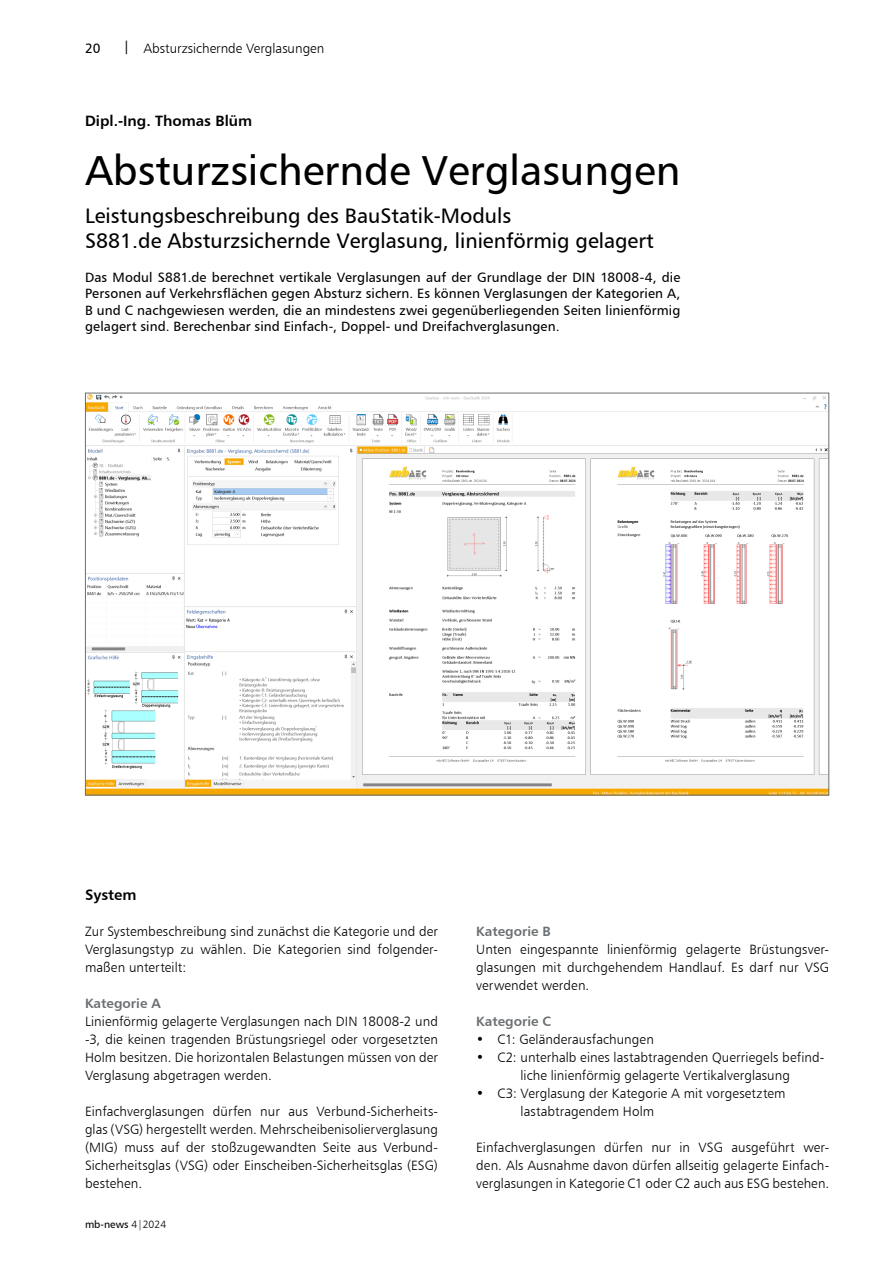
<style>
.page{position:relative;width:893px;height:1263px;background:#fff}
.page>*{position:absolute;margin:0;border:0;box-sizing:border-box;transform-origin:0 0}
.t1{font:42px "Humanist 777 BT Roman B";color:#000}
.t2{font:21px/25.2px "Humanist 777 BT Roman B";color:#000}
.t3{font:15px "Humanist 777 BT Bold B";color:#000}
.t4{font:13.5px/18px "Humanist 777 BT Light B";letter-spacing:.005em;color:#000;text-align:justify}
.t5{font:13.5px/16.5px "Humanist 777 BT Roman B";letter-spacing:.005em;color:#000;text-align:justify}
.t6{font:13.5px "Humanist 777 BT Bold B";color:#6b6f72}
.t7{font:10.5px "Humanist 777 BT Roman B";color:#000}
.s1{font-family:"Humanist 777 BT Roman B"}
.s2{font-family:"Humanist 777 BT Light B"}
</style>
<div class="page">
<img style="left:87px;top:395px;width:740px;height:398px">
<p class="t5" style="left:85px;top:40px;width:17px">20</p>
<p class="t4" style="left:123px;top:39px;width:202px"><span class="s1">|</span> Absturzsichernde Verglasungen</p>
<p class="t3" style="left:85px;top:111px;width:169px">Dipl.-Ing. Thomas Blüm</p>
<h1 class="t1" style="left:85px;top:144px;width:597px">Absturzsichernde Verglasungen</h1>
<h2 class="t2" style="left:85px;top:203px;width:570px">Leistungsbeschreibung des BauStatik-Moduls<br>S881.de Absturzsichernde Verglasung, linienförmig gelagert</h2>
<p class="t5" style="left:85px;top:268px;width:597px">Das Modul S881.de berechnet vertikale Verglasungen auf der Grundlage der DIN 18008-4, die Personen auf Verkehrsflächen gegen Absturz sichern. Es können Verglasungen der Kategorien A, B und C nachgewiesen werden, die an mindestens zwei gegenüberliegenden Seiten linienförmig gelagert sind. Berechenbar sind Einfach-, Doppel- und Dreifachverglasungen.</p>
<p class="t3" style="left:85px;top:885px;width:53px">System</p>
<p class="t4" style="left:85px;top:922px;width:354px">Zur Systembeschreibung sind zunächst die Kategorie und der Verglasungstyp zu wählen. Die Kategorien sind folgender&shy;maßen unterteilt:</p>
<p class="t6" style="left:85px;top:995px;width:77px">Kategorie A</p>
<p class="t4" style="left:85px;top:1012px;width:354px">Linienförmig gelagerte Verglasungen nach DIN 18008-2 und -3, die keinen tragenden Brüstungsriegel oder vorgesetzten Holm besitzen. Die horizontalen Belastungen müssen von der Verglasung abgetragen werden.</p>
<p class="t4" style="left:85px;top:1102px;width:354px;text-align:left">Einfachverglasungen dürfen nur aus Verbund-Sicherheits&shy;glas (VSG) hergestellt werden. Mehrscheibenisolierverglasung (MIG) muss auf der stoßzugewandten Seite aus Verbund-- Sicherheitsglas (VSG) oder Einscheiben-Sicherheitsglas (ESG) bestehen.</p>
<p class="t7" style="left:85px;top:1218px;width:83px">mb-news <span class="s2">4|2024</span></p>
<p class="t6" style="left:476px;top:923px;width:76px">Kategorie B</p>
<p class="t4" style="left:476px;top:940px;width:354px">Unten eingespannte linienförmig gelagerte Brüstungsver&shy;glasungen mit durchgehendem Handlauf. Es darf nur VSG verwendet werden.</p>
<p class="t6" style="left:476px;top:1013px;width:77px">Kategorie C</p>
<p class="t4" style="left:476px;top:1030px;width:179px">• C1: Geländerausfachungen</p>
<p class="t4" style="left:521px;top:1048px;width:305px;text-indent:-44px">• C2: unterhalb eines lastabtragenden Querriegels befind&shy;liche linienförmig gelagerte Vertikalverglasung</p>
<p class="t4" style="left:521px;top:1084px;width:267px;text-indent:-44px">• C3: Verglasung der Kategorie A mit vorgesetztem lastabtragendem Holm</p>
<p class="t4" style="left:476px;top:1138px;width:354px">Einfachverglasungen dürfen nur in VSG ausgeführt wer&shy;den. Als Ausnahme davon dürfen allseitig gelagerte Einfach&shy;verglasungen in Kategorie C1 oder C2 auch aus ESG bestehen.</p>
</div>
